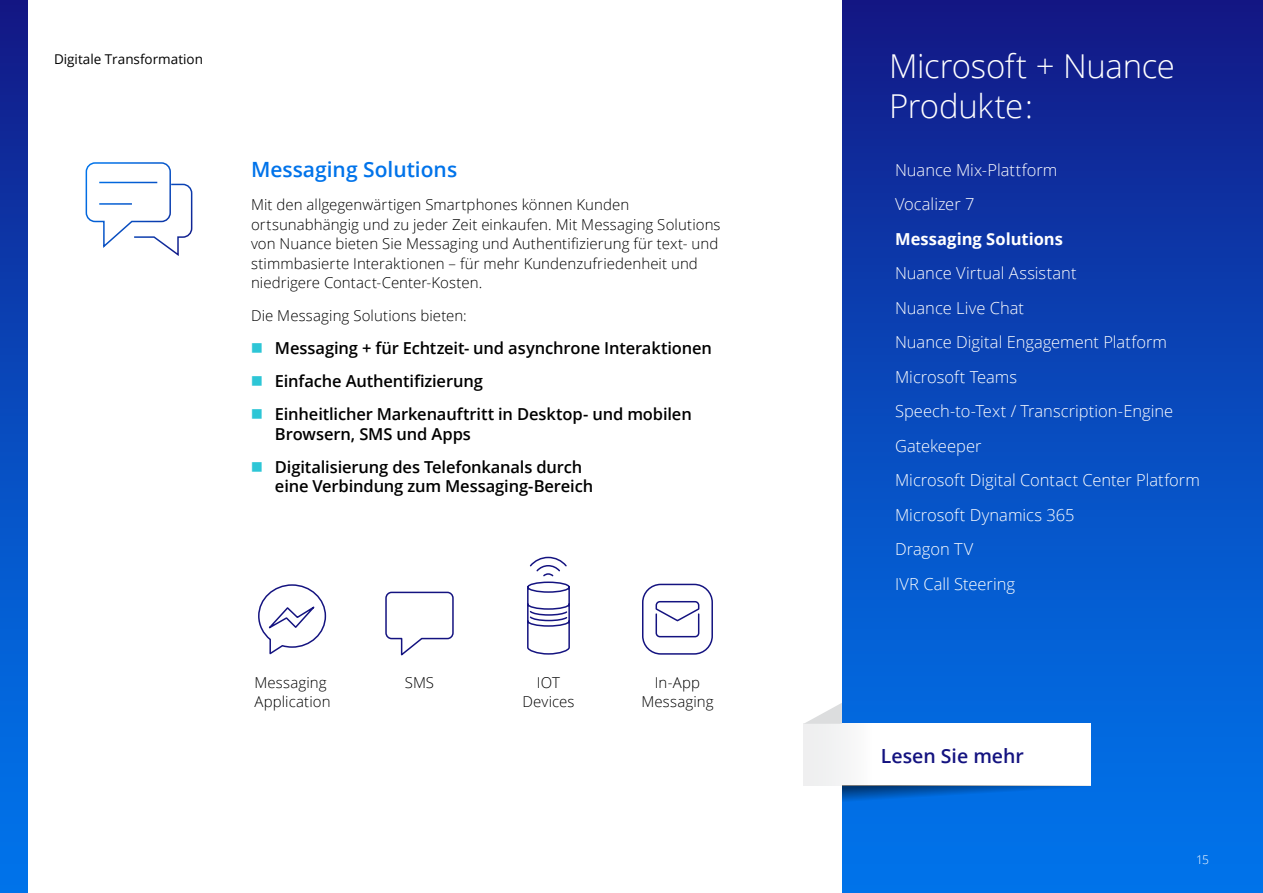
<style>
.page{position:relative;width:1263px;height:893px;background:#fff}
.page>*{position:absolute;margin:0;border:0;box-sizing:border-box;transform-origin:0 0}
.t1{font:300 33px/40.8px "Open Sans";letter-spacing:-.01em;color:#fff}
.t2{font:600 21px "Open Sans";color:#0073ea}
.t3{font:600 19.5px "Open Sans";color:#141380}
.t4{font:300 16.5px/34.5px "Open Sans";color:#fff}
.t5{font:600 16.5px/19.5px "Open Sans";letter-spacing:-.01em;color:#000}
.t6{font:700 16.5px "Open Sans";letter-spacing:.005em;color:#fff}
.t7{font:300 15px/19.5px "Open Sans";letter-spacing:.005em;color:#000}
.t8{font:13.5px "Open Sans";color:#000}
.t9{font:300 12px "Open Sans";color:#fff}
.s1{color:#2dc6d6}
</style>
<div class="page">
<div style="left:0;top:0;width:27px;height:893px;background:linear-gradient(to bottom,#121b89,#007bf2)"></div>
<div style="left:842px;top:0;width:421px;height:893px;background:linear-gradient(to bottom,#121b89,#007bf2)"></div>
<svg style="left:258px;top:584px;width:69px;height:71px"></svg>
<svg style="left:385px;top:591px;width:69px;height:65px"></svg>
<svg style="left:527px;top:556px;width:43px;height:99px"></svg>
<svg style="left:655px;top:600px;width:45px;height:38px"></svg>
<div style="left:642px;top:584px;width:71px;height:71px;border:2px solid #141380;border-radius:18px"></div>
<div style="left:804px;top:724px;width:286px;height:61px;background:linear-gradient(to right,#f6f6f7,#fff)"></div>
<svg style="left:804px;top:703px;width:38px;height:21px"></svg>
<svg style="left:842px;top:785px;width:248px;height:22px;background:#0867cf"></svg>
<svg style="left:85px;top:162px;width:108px;height:94px"></svg>
<p class="t8" style="left:54px;top:50px;width:150px">Digitale Transformation</p>
<h2 class="t2" style="left:251px;top:155px;width:208px">Messaging Solutions</h2>
<p class="t7" style="left:251px;top:195px;width:471px">Mit den allgegenwärtigen Smartphones können Kunden ortsunabhängig und zu jeder Zeit einkaufen. Mit Messaging Solutions von Nuance bieten Sie Messaging und Authentifizierung für text- und stimmbasierte Interaktionen – für mehr Kundenzufriedenheit und niedrigere Contact-Center-Kosten.</p>
<p class="t7" style="left:251px;top:306px;width:217px">Die Messaging Solutions bieten:</p>
<p class="t5" style="left:251px;top:338px;width:462px"><span class="s1">■</span> Messaging + für Echtzeit- und asynchrone Interaktionen</p>
<p class="t5" style="left:251px;top:371px;width:233px"><span class="s1">■</span> Einfache Authentifizierung</p>
<p class="t5" style="left:275px;top:404px;width:418px;text-indent:-24px"><span class="s1">■</span> Einheitlicher Markenauftritt in Desktop- und mobilen<br>Browsern, SMS und Apps</p>
<p class="t5" style="left:275px;top:457px;width:320px;text-indent:-24px"><span class="s1">■</span> Digitalisierung des Telefonkanals durch eine Verbindung zum Messaging-Bereich</p>
<p class="t7" style="left:254px;top:672px;width:78px">Messaging<br>Application</p>
<p class="t7" style="left:405px;top:672px;width:31px">SMS</p>
<p class="t7" style="left:522px;top:672px;width:54px;text-align:center">IOT<br>Devices</p>
<p class="t7" style="left:641px;top:672px;width:74px;text-align:center">In-App<br>Messaging</p>
<h1 class="t1" style="left:889px;top:44px;width:287px">Microsoft + Nuance<br>Produkte:</h1>
<p class="t4" style="left:895px;top:152px;width:164px">Nuance Mix-Plattform<br>Vocalizer 7</p>
<p class="t6" style="left:895px;top:227px;width:170px">Messaging Solutions</p>
<p class="t4" style="left:895px;top:256px;width:306px">Nuance Virtual Assistant<br>Nuance Live Chat<br>Nuance Digital Engagement Platform<br>Microsoft Teams<br>Speech-to-Text / Transcription-Engine<br>Gatekeeper<br>Microsoft Digital Contact Center Platform<br>Microsoft Dynamics 365<br>Dragon TV<br>IVR Call Steering</p>
<h3 class="t3" style="left:881px;top:742px;width:145px">Lesen Sie mehr</h3>
<p class="t9" style="left:1196px;top:851px;width:14px">15</p>
</div>
